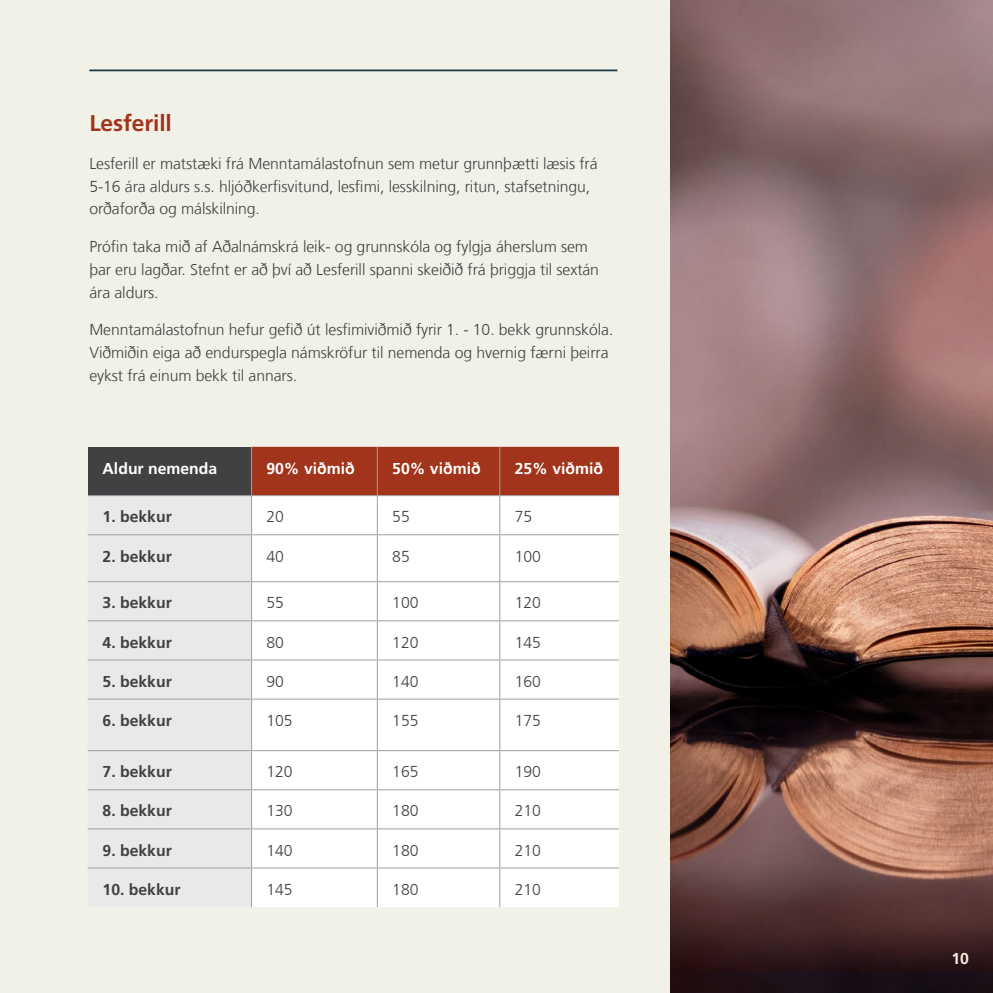
<style>
.page{position:relative;width:993px;height:993px;background:#fff}
.page>*{position:absolute;margin:0;border:0;box-sizing:border-box;transform-origin:0 0}
.t1{font:700 22.75px "Frutiger LT Com";letter-spacing:-.005em;color:#a1341b}
.t2{font:300 15.75px/22.8px "Frutiger LT Com";letter-spacing:-.005em;color:#414042}
.t3{font:700 15.75px "Frutiger LT Com";color:#414042}
.t4{font:700 15.75px "Frutiger LT Com";color:#fff}
.t5{font:300 15.75px "Frutiger LT Com";color:#fff}
.t6{font:700 15.75px "Frutiger LT Com";color:#f2f1e8}
</style>
<div class="page">
<div style="left:0;top:0;width:992px;height:992px;background:#f2f1e8"></div>
<hr style="left:89px;top:69px;width:528px;height:2px;background:#183642">
<div style="left:88px;top:446px;width:163px;height:49px;background:#414042"></div>
<div style="left:252px;top:446px;width:366px;height:49px;background:#a1341b"></div>
<div style="left:88px;top:496px;width:163px;height:373px;background:#e9e9ea"></div>
<div style="left:252px;top:496px;width:366px;height:410px;background:#fff"></div>
<hr style="left:251px;top:446px;width:1px;height:49px;background:#9d9fa2">
<hr style="left:377px;top:446px;width:1px;height:49px;background:#9d9fa2">
<hr style="left:499px;top:446px;width:1px;height:49px;background:#9d9fa2">
<hr style="left:88px;top:495px;width:163px;height:1px;background:#9d9fa2">
<hr style="left:251px;top:495px;width:126px;height:1px;background:#9d9fa2">
<hr style="left:251px;top:496px;width:1px;height:38px;background:#9d9fa2">
<hr style="left:377px;top:495px;width:122px;height:1px;background:#9d9fa2">
<hr style="left:377px;top:496px;width:1px;height:38px;background:#9d9fa2">
<hr style="left:499px;top:495px;width:119px;height:1px;background:#9d9fa2">
<hr style="left:499px;top:496px;width:1px;height:38px;background:#9d9fa2">
<hr style="left:88px;top:534px;width:163px;height:1px;background:#9d9fa2">
<hr style="left:251px;top:534px;width:126px;height:1px;background:#9d9fa2">
<hr style="left:251px;top:535px;width:1px;height:46px;background:#9d9fa2">
<hr style="left:377px;top:534px;width:122px;height:1px;background:#9d9fa2">
<hr style="left:377px;top:535px;width:1px;height:46px;background:#9d9fa2">
<hr style="left:499px;top:534px;width:119px;height:1px;background:#9d9fa2">
<hr style="left:499px;top:535px;width:1px;height:46px;background:#9d9fa2">
<hr style="left:88px;top:581px;width:163px;height:1px;background:#9d9fa2">
<hr style="left:251px;top:581px;width:126px;height:1px;background:#9d9fa2">
<hr style="left:251px;top:582px;width:1px;height:38px;background:#9d9fa2">
<hr style="left:377px;top:581px;width:122px;height:1px;background:#9d9fa2">
<hr style="left:377px;top:582px;width:1px;height:38px;background:#9d9fa2">
<hr style="left:499px;top:581px;width:119px;height:1px;background:#9d9fa2">
<hr style="left:499px;top:582px;width:1px;height:38px;background:#9d9fa2">
<hr style="left:88px;top:620px;width:163px;height:1px;background:#9d9fa2">
<hr style="left:251px;top:620px;width:126px;height:1px;background:#9d9fa2">
<hr style="left:251px;top:621px;width:1px;height:38px;background:#9d9fa2">
<hr style="left:377px;top:620px;width:122px;height:1px;background:#9d9fa2">
<hr style="left:377px;top:621px;width:1px;height:38px;background:#9d9fa2">
<hr style="left:499px;top:620px;width:119px;height:1px;background:#9d9fa2">
<hr style="left:499px;top:621px;width:1px;height:38px;background:#9d9fa2">
<hr style="left:88px;top:659px;width:163px;height:1px;background:#9d9fa2">
<hr style="left:251px;top:659px;width:126px;height:1px;background:#9d9fa2">
<hr style="left:251px;top:660px;width:1px;height:38px;background:#9d9fa2">
<hr style="left:377px;top:659px;width:122px;height:1px;background:#9d9fa2">
<hr style="left:377px;top:660px;width:1px;height:38px;background:#9d9fa2">
<hr style="left:499px;top:659px;width:119px;height:1px;background:#9d9fa2">
<hr style="left:499px;top:660px;width:1px;height:38px;background:#9d9fa2">
<hr style="left:88px;top:698px;width:163px;height:1px;background:#9d9fa2">
<hr style="left:251px;top:698px;width:126px;height:1px;background:#9d9fa2">
<hr style="left:251px;top:699px;width:1px;height:51px;background:#9d9fa2">
<hr style="left:377px;top:698px;width:122px;height:1px;background:#9d9fa2">
<hr style="left:377px;top:699px;width:1px;height:51px;background:#9d9fa2">
<hr style="left:499px;top:698px;width:119px;height:1px;background:#9d9fa2">
<hr style="left:499px;top:699px;width:1px;height:51px;background:#9d9fa2">
<hr style="left:88px;top:750px;width:163px;height:1px;background:#9d9fa2">
<hr style="left:251px;top:750px;width:126px;height:1px;background:#9d9fa2">
<hr style="left:251px;top:750px;width:1px;height:39px;background:#9d9fa2">
<hr style="left:377px;top:750px;width:122px;height:1px;background:#9d9fa2">
<hr style="left:377px;top:750px;width:1px;height:39px;background:#9d9fa2">
<hr style="left:499px;top:750px;width:119px;height:1px;background:#9d9fa2">
<hr style="left:499px;top:750px;width:1px;height:39px;background:#9d9fa2">
<hr style="left:88px;top:789px;width:163px;height:1px;background:#9d9fa2">
<hr style="left:251px;top:789px;width:126px;height:1px;background:#9d9fa2">
<hr style="left:251px;top:790px;width:1px;height:38px;background:#9d9fa2">
<hr style="left:377px;top:789px;width:122px;height:1px;background:#9d9fa2">
<hr style="left:377px;top:790px;width:1px;height:38px;background:#9d9fa2">
<hr style="left:499px;top:789px;width:119px;height:1px;background:#9d9fa2">
<hr style="left:499px;top:790px;width:1px;height:38px;background:#9d9fa2">
<hr style="left:88px;top:828px;width:163px;height:1px;background:#9d9fa2">
<hr style="left:251px;top:828px;width:126px;height:1px;background:#9d9fa2">
<hr style="left:251px;top:829px;width:1px;height:38px;background:#9d9fa2">
<hr style="left:377px;top:828px;width:122px;height:1px;background:#9d9fa2">
<hr style="left:377px;top:829px;width:1px;height:38px;background:#9d9fa2">
<hr style="left:499px;top:828px;width:119px;height:1px;background:#9d9fa2">
<hr style="left:499px;top:829px;width:1px;height:38px;background:#9d9fa2">
<hr style="left:88px;top:867px;width:163px;height:1px;background:#9d9fa2">
<hr style="left:251px;top:867px;width:126px;height:1px;background:#9d9fa2">
<hr style="left:251px;top:868px;width:1px;height:38px;background:#9d9fa2">
<hr style="left:377px;top:867px;width:122px;height:1px;background:#9d9fa2">
<hr style="left:377px;top:868px;width:1px;height:38px;background:#9d9fa2">
<hr style="left:499px;top:867px;width:119px;height:1px;background:#9d9fa2">
<hr style="left:499px;top:868px;width:1px;height:38px;background:#9d9fa2">
<div style="left:670px;top:972px;width:322px;height:20px;background:#1a0e16"></div>
<svg style="left:670px;top:0;width:322px;height:972px;background:#86645f"></svg>
<h1 class="t1" style="left:89px;top:110px;width:84px">Lesferill</h1>
<p class="t2" style="left:89px;top:152px;width:509px">Lesferill er matstæki frá Menntamálastofnun sem metur grunnþætti læsis frá<br>5-16 ára aldurs s.s. hljóðkerfisvitund, lesfimi, lesskilning, ritun, stafsetningu, orðaforða og málskilning.</p>
<p class="t2" style="left:89px;top:235px;width:511px">Prófin taka mið af Aðalnámskrá leik- og grunnskóla og fylgja áherslum sem þar eru lagðar. Stefnt er að því að Lesferill spanni skeiðið frá þriggja til sextán ára aldurs.</p>
<p class="t2" style="left:89px;top:318px;width:525px">Menntamálastofnun hefur gefið út lesfimiviðmið fyrir 1. - 10. bekk grunnskóla.<br>Viðmiðin eiga að endurspegla námskröfur til nemenda og hvernig færni þeirra eykst frá einum bekk til annars.</p>
<p class="t4" style="left:103px;top:458px;width:116px">Aldur nemenda</p>
<p class="t4" style="left:266px;top:458px;width:90px">90% viðmið</p>
<p class="t4" style="left:392px;top:458px;width:90px">50% viðmið</p>
<p class="t4" style="left:514px;top:458px;width:90px">25% viðmið</p>
<p class="t3" style="left:103px;top:507px;width:71px">1. bekkur</p>
<p class="t2" style="left:266px;top:505px;width:19px">20</p>
<p class="t2" style="left:392px;top:505px;width:19px">55</p>
<p class="t2" style="left:514px;top:505px;width:19px">75</p>
<p class="t3" style="left:103px;top:546px;width:71px">2. bekkur</p>
<p class="t2" style="left:266px;top:544px;width:19px">40</p>
<p class="t2" style="left:392px;top:544px;width:19px">85</p>
<p class="t2" style="left:514px;top:544px;width:28px">100</p>
<p class="t3" style="left:103px;top:593px;width:71px">3. bekkur</p>
<p class="t2" style="left:266px;top:591px;width:19px">55</p>
<p class="t2" style="left:392px;top:591px;width:28px">100</p>
<p class="t2" style="left:514px;top:591px;width:28px">120</p>
<p class="t3" style="left:103px;top:632px;width:71px">4. bekkur</p>
<p class="t2" style="left:266px;top:630px;width:19px">80</p>
<p class="t2" style="left:392px;top:630px;width:28px">120</p>
<p class="t2" style="left:514px;top:630px;width:28px">145</p>
<p class="t3" style="left:103px;top:671px;width:71px">5. bekkur</p>
<p class="t2" style="left:266px;top:669px;width:19px">90</p>
<p class="t2" style="left:392px;top:669px;width:28px">140</p>
<p class="t2" style="left:514px;top:669px;width:28px">160</p>
<p class="t3" style="left:103px;top:710px;width:71px">6. bekkur</p>
<p class="t2" style="left:266px;top:708px;width:28px">105</p>
<p class="t2" style="left:392px;top:708px;width:28px">155</p>
<p class="t2" style="left:514px;top:708px;width:28px">175</p>
<p class="t3" style="left:103px;top:762px;width:71px">7. bekkur</p>
<p class="t2" style="left:266px;top:760px;width:28px">120</p>
<p class="t2" style="left:392px;top:760px;width:28px">165</p>
<p class="t2" style="left:514px;top:760px;width:28px">190</p>
<p class="t3" style="left:103px;top:801px;width:71px">8. bekkur</p>
<p class="t2" style="left:266px;top:799px;width:28px">130</p>
<p class="t2" style="left:392px;top:799px;width:28px">180</p>
<p class="t2" style="left:514px;top:799px;width:28px">210</p>
<p class="t3" style="left:103px;top:840px;width:71px">9. bekkur</p>
<p class="t2" style="left:266px;top:838px;width:28px">140</p>
<p class="t2" style="left:392px;top:838px;width:28px">180</p>
<p class="t2" style="left:514px;top:838px;width:28px">210</p>
<p class="t3" style="left:103px;top:879px;width:79px">10. bekkur</p>
<p class="t2" style="left:266px;top:877px;width:28px">145</p>
<p class="t2" style="left:392px;top:877px;width:28px">180</p>
<p class="t2" style="left:514px;top:877px;width:28px">210</p>
<p class="t6" style="left:951px;top:948px;width:19px">10</p>
<p class="t5" style="left:954px;top:950px;width:19px">10</p>
</div>
